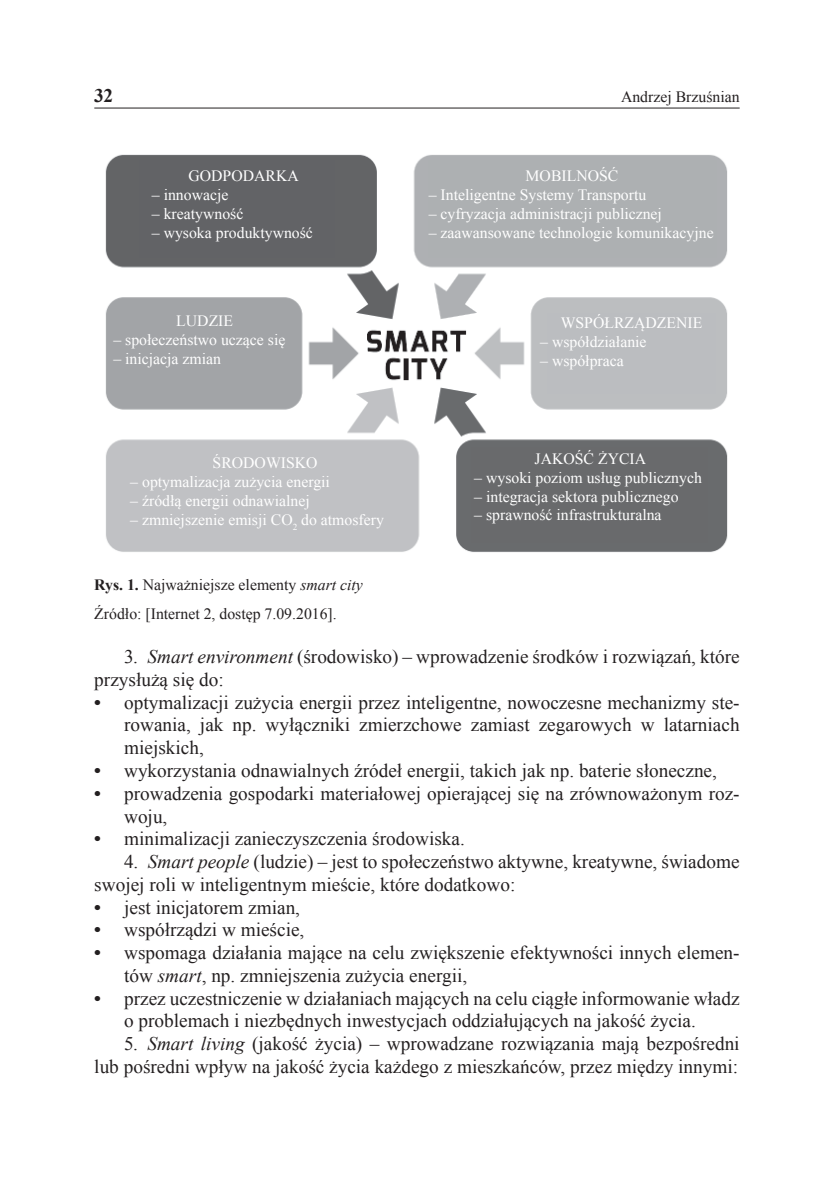
<style>
.page{position:relative;width:834px;height:1181px;background:#fff}
.page>*{position:absolute;margin:0;border:0;box-sizing:border-box;transform-origin:0 0}
.t1{font:19.25px/22.8px "Times New Roman";color:#231f20}
.t2{font:700 19.25px "Times New Roman";color:#231f20}
.t3{font:15.75px "Times New Roman";color:#fff}
.Rysunek_tytuł{font:15.75px "Times New Roman";color:#231f20}
.Rysunek_źródło{font:15.75px "Times New Roman";color:#231f20}
.s1{font-weight:700}
.s2{font-style:italic}
</style>
<div class="page">
<hr style="left:94px;top:108px;width:645px;height:1px;background:#231f20">
<img style="left:105px;top:154px;width:623px;height:398px">
<div style="left:139px;top:160px;width:195px;height:97px;background:#626366"></div>
<div style="left:428px;top:160px;width:288px;height:97px;background:#adb0b2"></div>
<div style="left:547px;top:313px;width:169px;height:80px;background:#bbbdc0"></div>
<div style="left:471px;top:447px;width:237px;height:96px;background:#696a6c"></div>
<div style="left:125px;top:447px;width:275px;height:96px;background:#c0c1c4"></div>
<div style="left:115px;top:313px;width:179px;height:80px;background:#a2a4a7"></div>
<p class="t2" style="left:94px;top:83px;width:20px">32</p>
<p class="Rysunek_tytuł" style="left:621px;top:86px;width:120px">Andrzej Brzuśnian</p>
<p class="t3" style="left:188px;top:165px;width:112px">GODPODARKA</p>
<p class="t3" style="left:152px;top:184px;width:78px">– innowacje</p>
<p class="t3" style="left:152px;top:203px;width:93px">– kreatywność</p>
<p class="t3" style="left:152px;top:222px;width:162px">– wysoka produktywność</p>
<p class="t3" style="left:176px;top:310px;width:58px">LUDZIE</p>
<p class="t3" style="left:113px;top:329px;width:173px">– społeczeństwo uczące się</p>
<p class="t3" style="left:113px;top:348px;width:109px">– inicjacja zmian</p>
<p class="t3" style="left:212px;top:452px;width:106px">ŚRODOWISKO</p>
<p class="t3" style="left:130px;top:471px;width:201px">– optymalizacja zużycia energii</p>
<p class="t3" style="left:130px;top:490px;width:181px">– źródłą energii odnawialnej</p>
<p class="t3" style="left:130px;top:509px;width:255px">– zmniejszenie emisji CO<sub>2</sub> do atmosfery</p>
<p class="t3" style="left:525px;top:165px;width:94px">MOBILNOŚĆ</p>
<p class="t3" style="left:428px;top:184px;width:219px">– Inteligentne Systemy Transportu</p>
<p class="t3" style="left:428px;top:203px;width:235px">– cyfryzacja administracji publicznej</p>
<p class="t3" style="left:428px;top:222px;width:286px">– zaawansowane technologie komunikacyjne</p>
<p class="t3" style="left:560px;top:312px;width:143px">WSPÓŁRZĄDZENIE</p>
<p class="t3" style="left:540px;top:331px;width:108px">– współdziałanie</p>
<p class="t3" style="left:540px;top:350px;width:85px">– współpraca</p>
<p class="t3" style="left:534px;top:448px;width:113px">JAKOŚĆ ŻYCIA</p>
<p class="t3" style="left:474px;top:467px;width:229px">– wysoki poziom usług publicznych</p>
<p class="t3" style="left:474px;top:486px;width:206px">– integracja sektora publicznego</p>
<p class="t3" style="left:474px;top:504px;width:189px">– sprawność infrastrukturalna</p>
<p class="Rysunek_tytuł" style="left:94px;top:574px;width:270px"><span class="s1">Rys. 1.</span> Najważniejsze elementy <span class="s2">smart city</span></p>
<p class="Rysunek_źródło" style="left:94px;top:603px;width:244px">Źródło: [Internet 2, dostęp 7.09.2016].</p>
<p class="t1" style="left:94px;top:645px;width:646px;text-indent:30px">3. <span class="s2">Smart environment</span> (środowisko) – wprowadzenie środków i rozwiązań, które przysłużą się do:</p>
<p class="t1" style="left:124px;top:690px;width:617px;text-align:justify;text-indent:-30px"><span class="s1">•</span> optymalizacji zużycia energii przez inteligentne, nowoczesne mechanizmy ste&shy;rowania, jak np. wyłączniki zmierzchowe zamiast zegarowych w latarniach miejskich,</p>
<p class="t1" style="left:94px;top:759px;width:624px"><span class="s1">•</span> wykorzystania odnawialnych źródeł energii, takich jak np. baterie słoneczne,</p>
<p class="t1" style="left:124px;top:781px;width:617px;text-indent:-30px"><span class="s1">•</span> prowadzenia gospodarki materiałowej opierającej się na zrównoważonym roz&shy;woju,</p>
<p class="t1" style="left:94px;top:827px;width:372px"><span class="s1">•</span> minimalizacji zanieczyszczenia środowiska.</p>
<p class="t1" style="left:94px;top:850px;width:646px;text-indent:30px">4. <span class="s2">Smart people</span> (ludzie) – jest to społeczeństwo aktywne, kreatywne, świadome swojej roli w inteligentnym mieście, które dodatkowo:</p>
<p class="t1" style="left:94px;top:895px;width:207px"><span class="s1">•</span> jest inicjatorem zmian,</p>
<p class="t1" style="left:94px;top:918px;width:211px"><span class="s1">•</span> współrządzi w mieście,</p>
<p class="t1" style="left:124px;top:941px;width:617px;text-indent:-30px"><span class="s1">•</span> wspomaga działania mające na celu zwiększenie efektywności innych elemen&shy;tów <span class="s2">smart</span>, np. zmniejszenia zużycia energii,</p>
<p class="t1" style="left:124px;top:986px;width:617px;text-indent:-30px"><span class="s1">•</span> przez uczestniczenie w działaniach mających na celu ciągłe informowanie władz o problemach i niezbędnych inwestycjach oddziałujących na jakość życia.</p>
<p class="t1" style="left:94px;top:1032px;width:646px;text-align:right">5. <span class="s2">Smart living</span> (jakość życia) – wprowadzane rozwiązania mają bezpośredni<br>lub pośredni wpływ na jakość życia każdego z mieszkańców, przez między innymi:</p>
</div>
